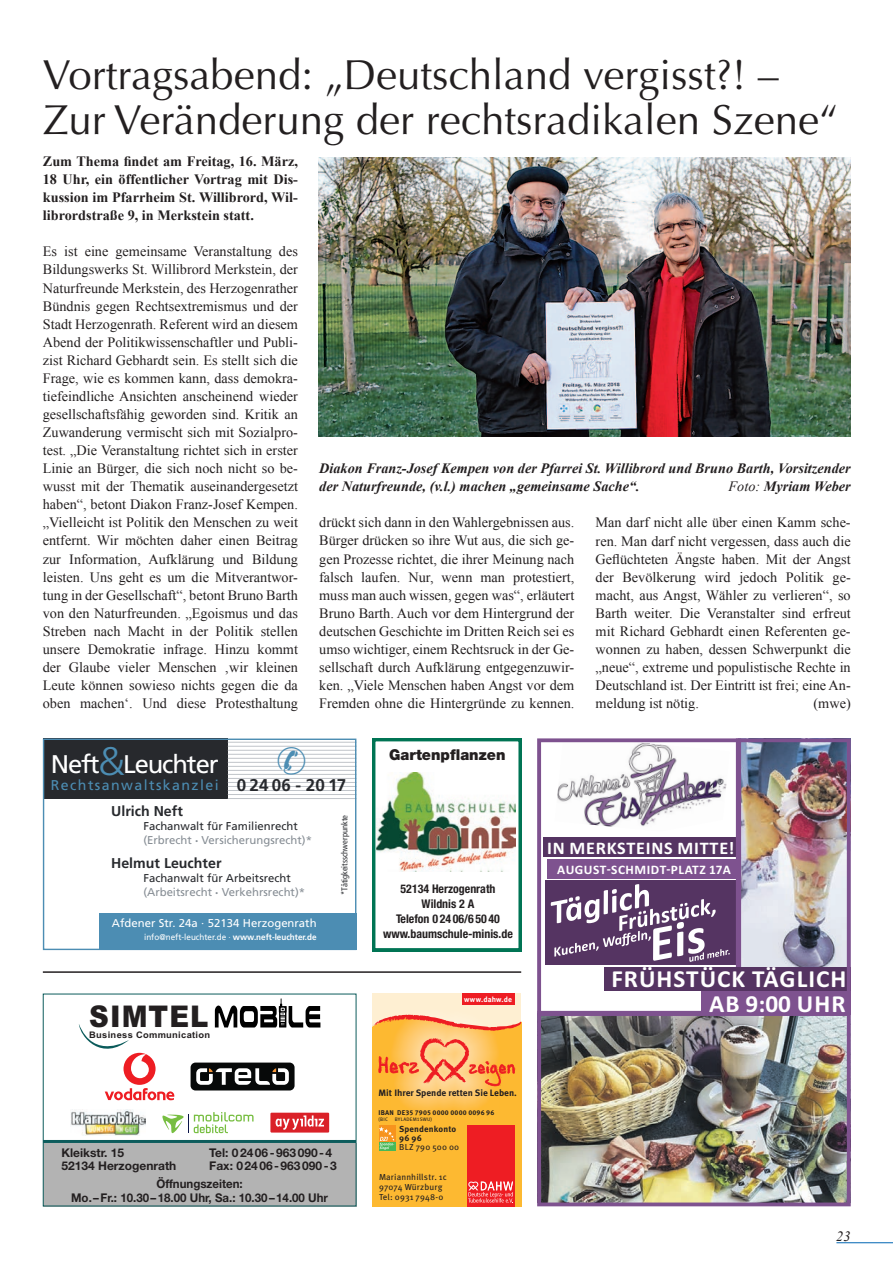
<style>
.page{position:relative;width:893px;height:1264px;background:#fff}
.page>*{position:absolute;margin:0;border:0;box-sizing:border-box;transform-origin:0 0}
.t1{font:42px/45px "Optima LT Std";color:#231f20}
.t2{font:900 29.85px "Arial";letter-spacing:.035em;color:#231f20;scale:.92 1}
.t3{font:25.5px "Frutiger LT Std";letter-spacing:-.045em;color:#fff}
.t4{font:700 24.6px/25px "Calibri";letter-spacing:.04em;color:#fff;text-align:right}
.t5{font:700 17.7px "Calibri";letter-spacing:.04em;color:#fff}
.t6{font:700 16.95px "Frutiger LT Std";color:#27292d}
.t7{font:900 15px "Helvetica Neue LT";color:#231f20}
.t8{font:14.25px/18px "Times New Roman";color:#231f20;text-align:justify}
.t9{font:italic 700 14.25px/18px "Times New Roman";color:#231f20}
.t10{font:700 14.25px/18px "Times New Roman";color:#231f20;text-align:justify}
.t11{font:700 14.25px "Frutiger LT Std";color:#27292d}
.t12{font:14.25px "Frutiger LT Std";letter-spacing:.1em;color:#4c8db3}
.t13{font:italic 14.25px "Times New Roman";color:#231f20}
.t14{font:700 13.05px "Calibri";letter-spacing:.04em;color:#fff}
.t15{font:700 condensed 12px/15px "Helvetica Neue";color:#231f20;text-align:center}
.t16{font:700 12px/13.5px "Helvetica Neue LT";color:#231f20}
.t17{font:700 12px/13.5px "Helvetica Neue LT";color:#231f20;text-align:center;scale:.96 1}
.t18{font:11.4px/14.2px "Frutiger LT Std";color:#878e95}
.t19{font:11.4px "Frutiger LT Std";color:#fff}
.t20{font:700 9.3px "Meta OT";color:#231f20}
.t21{font:700 9px "Arial";letter-spacing:.03em;color:#231f20}
.t22{font:8.7px/9.8px "Meta OT";letter-spacing:.015em;color:#231f20}
.t23{font:700 8.7px/9.3px "Meta OT";letter-spacing:.015em;color:#231f20}
.t24{font:8.55px "Frutiger LT Std";color:#fff;scale:.95 1}
.t25{font:condensed 8.55px "Frutiger LT Std";color:#27292d}
.t26{font:700 7.5px "Meta OT";letter-spacing:.015em;color:#fff}
.t27{font:700 6.9px "Meta OT";letter-spacing:.025em;color:#231f20}
.t28{font:4.95px "Meta OT";letter-spacing:.03em;color:#231f20}
.s1{font-weight:400}
.s2{font-weight:300;font-size:39.75px;color:#4c8db3}
.s3{color:#27292d}
.s4{font-family:"Futura";font-weight:800}
.s5{font-family:"Frutiger"}
.s6{font-weight:700}
</style>
<div class="page">
<hr style="left:836px;top:1242px;width:57px;height:1px;background:#0166b3">
<div style="left:372px;top:993px;width:149px;height:68px;background:#feefd2"></div>
<div style="left:462px;top:993px;width:53px;height:12px;background:#ee1d23"></div>
<svg style="left:372px;top:1014px;width:149px;height:193px;background:#f9a246"></svg>
<hr style="left:43px;top:971px;width:478px;height:1px;background:#231f20">
<img style="left:319px;top:157px;width:531px;height:280px">
<div style="left:43px;top:738px;width:185px;height:61px;background:#27292d"></div>
<div style="left:99px;top:913px;width:257px;height:36px;background:#4c8db3"></div>
<hr style="left:228px;top:798px;width:128px;height:1px;background:#c0c4c9">
<hr style="left:228px;top:794px;width:128px;height:1px;background:#c0c4c9">
<hr style="left:228px;top:790px;width:128px;height:1px;background:#c0c4c9">
<hr style="left:228px;top:786px;width:128px;height:1px;background:#c0c4c9">
<hr style="left:228px;top:782px;width:128px;height:1px;background:#c0c4c9">
<hr style="left:228px;top:778px;width:128px;height:1px;background:#c0c4c9">
<hr style="left:228px;top:774px;width:128px;height:1px;background:#c0c4c9">
<hr style="left:228px;top:770px;width:128px;height:1px;background:#c0c4c9">
<hr style="left:228px;top:766px;width:128px;height:1px;background:#c0c4c9">
<hr style="left:228px;top:762px;width:128px;height:1px;background:#c0c4c9">
<hr style="left:228px;top:758px;width:128px;height:1px;background:#c0c4c9">
<hr style="left:228px;top:754px;width:128px;height:1px;background:#c0c4c9">
<hr style="left:228px;top:750px;width:128px;height:1px;background:#c0c4c9">
<hr style="left:228px;top:746px;width:128px;height:1px;background:#c0c4c9">
<hr style="left:228px;top:742px;width:128px;height:1px;background:#c0c4c9">
<div style="left:43px;top:738px;width:313px;height:212px;border:1px solid #4c8db3"></div>
<svg style="left:372px;top:738px;width:149px;height:213px"></svg>
<img style="left:377px;top:772px;width:138px;height:100px">
<div style="left:545px;top:880px;width:193px;height:85px;background:#553462"></div>
<svg style="left:551px;top:884px;width:179px;height:77px"></svg>
<img style="left:557px;top:743px;width:170px;height:84px">
<img style="left:741px;top:743px;width:105px;height:224px">
<div style="left:548px;top:858px;width:188px;height:20px;background:#7e528f"></div>
<div style="left:543px;top:837px;width:195px;height:19px;background:#553462"></div>
<img style="left:542px;top:1015px;width:304px;height:186px">
<div style="left:736px;top:738px;width:5px;height:232px;background:#7e528f"></div>
<div style="left:537px;top:1010px;width:311px;height:5px;background:#7e528f"></div>
<div style="left:605px;top:967px;width:246px;height:23px;background:#553462"></div>
<div style="left:701px;top:991px;width:150px;height:23px;background:#7e528f"></div>
<div style="left:537px;top:738px;width:314px;height:468px;border:4px solid #7e528f"></div>
<div style="left:43px;top:1142px;width:313px;height:64px;background:#b3b3b3"></div>
<hr style="left:44px;top:1139px;width:312px;height:3px;background:#0d5c5c">
<svg style="left:215px;top:998px;width:105px;height:29px"></svg>
<div style="left:270px;top:1112px;width:59px;height:20px;background:#da2128"></div>
<svg style="left:276px;top:1115px;width:48px;height:15px"></svg>
<div style="left:191px;top:1062px;width:104px;height:28px;background:#070909;border-radius:5px"></div>
<svg style="left:196px;top:1068px;width:93px;height:16px"></svg>
<svg style="left:79px;top:1024px;width:95px;height:76px"></svg>
<svg style="left:162px;top:1112px;width:92px;height:21px"></svg>
<img style="left:70px;top:1109px;width:76px;height:26px">
<svg style="left:278px;top:746px;width:27px;height:16px"></svg>
<h1 class="t1" style="left:43px;top:52px;width:796px">Vortragsabend: „Deutschland vergisst?! –<br>Zur Veränderung der rechtsradikalen Szene“</h1>
<p class="t10" style="left:43px;top:152px;width:257px">Zum Thema findet am Freitag, 16. März, 18 Uhr, ein öffentlicher Vortrag mit Dis&shy;kussion im Pfarrheim St. Willibrord, Wil&shy;librordstraße 9, in Merkstein statt.</p>
<p class="t8" style="left:43px;top:242px;width:257px">Es ist eine gemeinsame Veranstaltung des Bildungswerks St. Willibrord Merkstein, der Naturfreunde Merkstein, des Herzogenrather Bündnis gegen Rechtsextremismus und der Stadt Herzogenrath. Referent wird an diesem Abend der Politikwissenschaftler und Publi&shy;zist Richard Gebhardt sein. Es stellt sich die Frage, wie es kommen kann, dass demokra&shy;tiefeindliche Ansichten anscheinend wieder gesellschaftsfähig geworden sind. Kritik an Zuwanderung vermischt sich mit Sozialpro&shy;test. „Die Veranstaltung richtet sich in erster Linie an Bürger, die sich noch nicht so be&shy;wusst mit der Thematik auseinandergesetzt haben“, betont Diakon Franz-Josef Kempen. „Vielleicht ist Politik den Menschen zu weit entfernt. Wir möchten daher einen Beitrag zur Information, Aufklärung und Bildung leisten. Uns geht es um die Mitverantwor&shy;tung in der Gesellschaft“, betont Bruno Barth von den Naturfreunden. „Egoismus und das Streben nach Macht in der Politik stellen unsere Demokratie infrage. Hinzu kommt der Glaube vieler Menschen ‚wir kleinen Leute können sowieso nichts gegen die da oben machen‘. Und diese Protesthaltung</p>
<p class="t9" style="left:319px;top:459px;width:533px">Diakon Franz-Josef Kempen von der Pfarrei St. Willibrord und Bruno Barth, Vorsitzender der Naturfreunde, (v.l.) machen „gemeinsame Sache“.</p>
<p class="t9" style="left:729px;top:477px;width:124px"><span class="s1">Foto:</span> Myriam Weber</p>
<p class="t8" style="left:319px;top:513px;width:257px">drückt sich dann in den Wahlergebnissen aus.<br>Bürger drücken so ihre Wut aus, die sich ge&shy;gen Prozesse richtet, die ihrer Meinung nach falsch laufen. Nur, wenn man protestiert, muss man auch wissen, gegen was“, erläutert Bruno Barth. Auch vor dem Hintergrund der deutschen Geschichte im Dritten Reich sei es umso wichtiger, einem Rechtsruck in der Ge&shy;sellschaft durch Aufklärung entgegenzuwir&shy;ken. „Viele Menschen haben Angst vor dem Fremden ohne die Hintergründe zu kennen.</p>
<p class="t8" style="left:596px;top:513px;width:257px">Man darf nicht alle über einen Kamm sche&shy;ren. Man darf nicht vergessen, dass auch die Geflüchteten Ängste haben. Mit der Angst der Bevölkerung wird jedoch Politik ge&shy;macht, aus Angst, Wähler zu verlieren“, so Barth weiter. Die Veranstalter sind erfreut mit Richard Gebhardt einen Referenten ge&shy;wonnen zu haben, dessen Schwerpunkt die „neue“, extreme und populistische Rechte in Deutschland ist. Der Eintritt ist frei; eine An&shy;meldung ist nötig.</p>
<p class="t8" style="left:814px;top:694px;width:39px">(mwe)</p>
<h3 class="t3" style="left:51px;top:749px;width:169px">Neft<span class="s2">&amp;</span>Leuchter</h3>
<p class="t12" style="left:51px;top:777px;width:169px">Rechtsanwaltskanzlei</p>
<p class="t6" style="left:237px;top:774px;width:111px">02406-2017</p>
<p class="t7" style="left:389px;top:745px;width:118px">Gartenpflanzen</p>
<p class="t11" style="left:111px;top:802px;width:73px">Ulrich Neft</p>
<p class="t18" style="left:143px;top:818px;width:170px"><span class="s3">Fachanwalt für Familienrecht </span>(Erbrecht <span class="s4">·</span> Versicherungsrecht)*</p>
<p class="t11" style="left:111px;top:854px;width:112px">Helmut Leuchter</p>
<p class="t18" style="left:143px;top:871px;width:163px"><span class="s3">Fachanwalt für Arbeitsrecht </span>(Arbeitsrecht <span class="s4">·</span> Verkehrsrecht)*</p>
<p class="t15" style="left:383px;top:880px;width:131px">52134 Herzogenrath<br>Wildnis 2 A<br>Telefon 0 24 06/6 50 40 www.baumschule-minis.de</p>
<p class="t25" style="left:340px;top:895px;width:82px;rotate:-90deg">*Tätigkeitsschwerpunkte</p>
<p class="t19" style="left:112px;top:916px;width:206px">Afdener Str. 24a <span class="s5">·</span> 52134 Herzogenrath</p>
<p class="t24" style="left:144px;top:932px;width:183px">info@neft-leuchter.de · <span class="s6">www.neft-leuchter.de</span></p>
<h2 class="t2" style="left:89px;top:995px;width:131px">SIMTEL</h2>
<p class="t21" style="left:89px;top:1028px;width:122px">Business Communication</p>
<p class="t16" style="left:61px;top:1145px;width:116px">Kleikstr. 15<br>52134 Herzogenrath</p>
<p class="t17" style="left:71px;top:1176px;width:269px">Öffnungszeiten:<br>Mo.–Fr.: 10.30–18.00 Uhr, Sa.: 10.30–14.00 Uhr</p>
<p class="t16" style="left:209px;top:1145px;width:129px">Tel: 0 24 06 - 963 090-4<br>Fax: 0 24 06 - 963 090-3</p>
<p class="t26" style="left:464px;top:994px;width:50px">www.dahw.de</p>
<p class="t20" style="left:379px;top:1086px;width:140px">Mit Ihrer Spende retten Sie Leben.</p>
<p class="t27" style="left:379px;top:1107px;width:117px">IBAN DE35 7905 0000 0000 0096 96</p>
<p class="t28" style="left:379px;top:1116px;width:11px">(BIC</p>
<p class="t28" style="left:395px;top:1116px;width:39px">BYLADEM1SWU)</p>
<p class="t23" style="left:399px;top:1124px;width:58px">Spendenkonto<br>96 96</p>
<p class="t22" style="left:399px;top:1142px;width:61px">BLZ 790 500 00</p>
<p class="t22" style="left:379px;top:1172px;width:69px">Mariannhillstr. 1c<br>97074 Würzburg<br>Tel: 0931 7948-0</p>
<p class="t5" style="left:547px;top:835px;width:189px">IN MERKSTEINS MITTE!</p>
<p class="t14" style="left:557px;top:860px;width:175px">AUGUST-SCHMIDT-PLATZ 17A</p>
<h3 class="t4" style="left:611px;top:966px;width:236px">FRÜHSTÜCK TÄGLICH<br>AB 9:00 UHR</h3>
<p class="t13" style="left:836px;top:1225px;width:16px">23</p>
</div>
